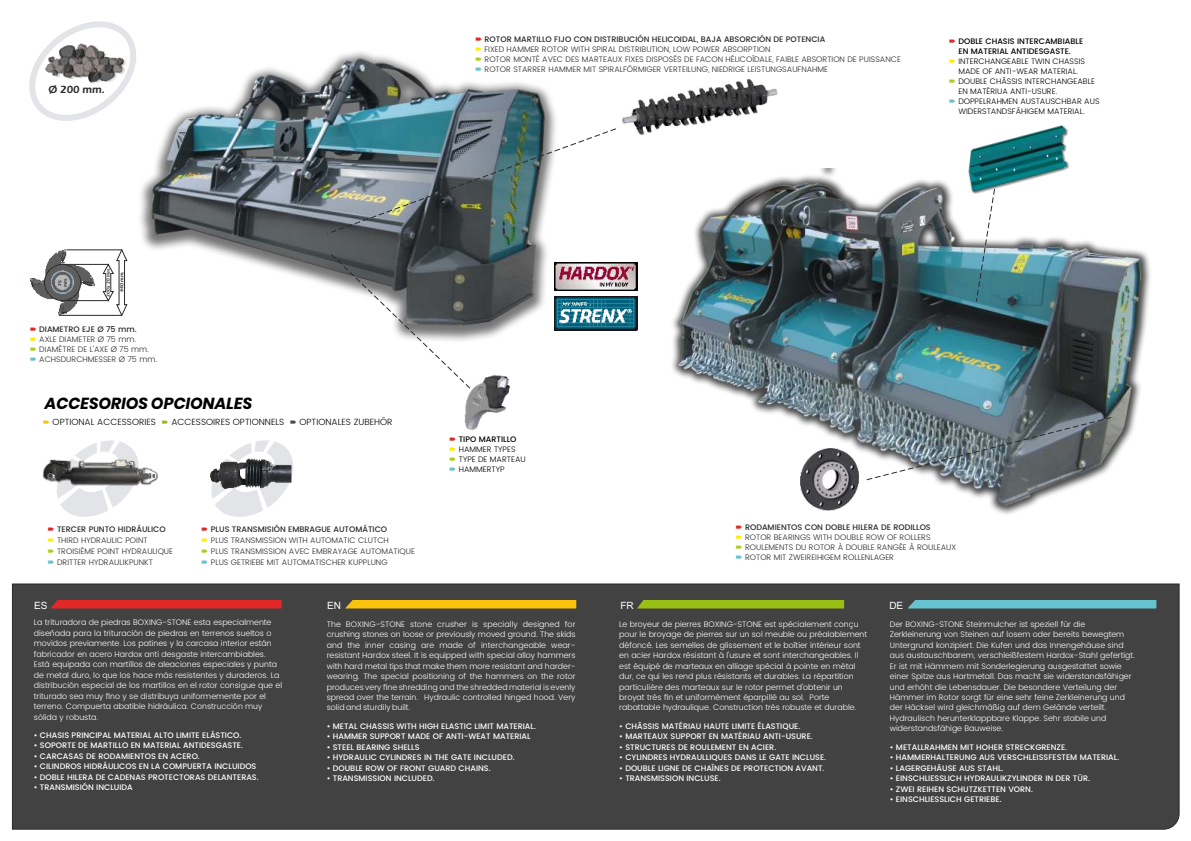
<style>
.page{position:relative;width:1191px;height:841px;background:#fff}
.page>*{position:absolute;margin:0;border:0;box-sizing:border-box;transform-origin:0 0}
.t1{font:italic 700 16px "Poppins";color:#000}
.t2{font:600 10.8px "Eras ITC";color:#2b2a29}
.t3{font:10px "Arial";color:#fff}
.t4{font:300 9px "Poppins";color:#000}
.t5{font:300 8px/10.5px "Poppins";color:#fefefe}
.t6{font:500 8px "Poppins";color:#fefefe}
.t7{font:300 8px/10px "Poppins";color:#2b2a29}
.t8{font:300 8px/10px "Poppins";color:#000}
.t9{font:500 8px "Poppins";color:#2b2a29}
.t10{font:500 8px/10px "Poppins";color:#000}
.t11{font:600 5px "Eras ITC";color:#2b2a29}
.t12{font:600 4.5px/5.1px "Eras ITC";color:#2b2a29}
</style>
<div class="page">
<img style="left:140px;top:52px;width:439px;height:288px">
<img style="left:672px;top:169px;width:479px;height:345px">
<div style="left:12px;top:583px;width:1167px;height:247px;background:#434242"></div>
<svg style="left:50px;top:600px;width:231px;height:9px;background:#d52928"></svg>
<svg style="left:345px;top:600px;width:231px;height:9px;background:#ecba11"></svg>
<svg style="left:636px;top:600px;width:207px;height:9px;background:#91b516"></svg>
<svg style="left:907px;top:600px;width:248px;height:9px;background:#63b9c5"></svg>
<img style="left:622px;top:80px;width:155px;height:55px">
<img style="left:30px;top:249px;width:66px;height:66px">
<div style="left:44px;top:264px;width:37px;height:37px;border:1px solid #2b2a29;border-radius:50%"></div>
<hr style="left:67px;top:250px;width:55px;height:1px;background:#2b2a29">
<hr style="left:59px;top:315px;width:63px;height:1px;background:#2b2a29">
<hr style="left:63px;top:264px;width:45px;height:1px;background:#2b2a29">
<hr style="left:62px;top:300px;width:46px;height:1px;background:#2b2a29">
<svg style="left:103px;top:250px;width:24px;height:66px"></svg>
<img style="left:800px;top:449px;width:58px;height:62px">
<svg style="left:29px;top:21px;width:118px;height:104px"></svg>
<img style="left:326px;top:128px;width:290px;height:107px">
<svg style="left:330px;top:254px;width:140px;height:123px"></svg>
<svg style="left:975px;top:199px;width:21px;height:103px"></svg>
<svg style="left:865px;top:417px;width:246px;height:63px;background:#798287"></svg>
<img style="left:554px;top:263px;width:83px;height:27px">
<img style="left:554px;top:297px;width:83px;height:34px">
<img style="left:458px;top:372px;width:52px;height:59px">
<img style="left:45px;top:43px;width:82px;height:41px">
<img style="left:960px;top:125px;width:117px;height:74px">
<svg style="left:215px;top:440px;width:78px;height:77px"></svg>
<svg style="left:57px;top:440px;width:74px;height:77px"></svg>
<img style="left:42px;top:448px;width:116px;height:49px">
<img style="left:210px;top:444px;width:81px;height:61px">
<svg style="left:475px;top:58px;width:6px;height:3px"></svg>
<svg style="left:475px;top:68px;width:6px;height:3px"></svg>
<h2 class="t2" style="left:48px;top:85px;width:57px">Ø 200 mm.</h2>
<p class="t9" style="left:484px;top:35px;width:342px">ROTOR MARTILLO FIJO CON DISTRIBUCIÓN HELICOIDAL, BAJA ABSORCIÓN DE POTENCIA</p>
<p class="t7" style="left:484px;top:44px;width:418px">FIXED HAMMER ROTOR WITH SPIRAL DISTRIBUTION, LOW POWER ABSORPTION<br>ROTOR MONTÉ AVEC DES MARTEAUX FIXES DISPOSÉS DE FACON HÉLICOÏDALE, FAIBLE ABSORTION DE PUISSANCE<br>ROTOR STARRER HAMMER MIT SPIRALFÖRMIGER VERTEILUNG, NIEDRIGE LEISTUNGSAUFNAHME</p>
<p class="t10" style="left:958px;top:36px;width:126px">DOBLE CHASIS INTERCAMBIABLE<br>EN MATERIAL ANTIDESGASTE.</p>
<p class="t8" style="left:958px;top:56px;width:143px">INTERCHANGEABLE TWIN CHASSIS<br>MADE OF ANTI-WEAR MATERIAL.<br>DOUBLE CHÂSSIS INTERCHANGEABLE<br>EN MATÉRIUA ANTI-USURE.<br>DOPPELRAHMEN AUSTAUSCHBAR AUS<br>WIDERSTANDSFÄHIGEM MATERIAL.</p>
<p class="t12" style="left:58px;top:287px;width:11px;rotate:-90deg">75 mm.</p>
<p class="t12" style="left:106px;top:297px;width:30px;rotate:-90deg">200 x 20 mm.</p>
<p class="t11" style="left:120px;top:292px;width:22px;rotate:-90deg">440 mm.</p>
<p class="t9" style="left:39px;top:325px;width:99px">DIAMETRO EJE Ø 75 mm.</p>
<p class="t7" style="left:39px;top:335px;width:119px">AXLE DIAMETER Ø 75 mm.<br>DIAMÈTRE DE L'AXE Ø 75 mm.<br>ACHSDURCHMESSER Ø 75 mm.</p>
<h1 class="t1" style="left:45px;top:392px;width:209px">ACCESORIOS OPCIONALES</h1>
<p class="t4" style="left:53px;top:416px;width:105px">OPTIONAL ACCESSORIES</p>
<p class="t4" style="left:171px;top:416px;width:114px">ACCESSOIRES OPTIONNELS</p>
<p class="t4" style="left:299px;top:416px;width:94px">OPTIONALES ZUBEHÖR</p>
<p class="t9" style="left:57px;top:524px;width:110px">TERCER PUNTO HIDRÁULICO</p>
<p class="t7" style="left:57px;top:534px;width:117px;line-height:11px">THIRD HYDRAULIC POINT<br>TROISIÈME POINT HYDRAULIQUE<br>DRITTER HYDRAULIKPUNKT</p>
<p class="t9" style="left:211px;top:524px;width:178px">PLUS TRANSMISIÓN EMBRAGUE AUTOMÁTICO</p>
<p class="t7" style="left:211px;top:535px;width:206px;line-height:11px">PLUS TRANSMISSION WITH AUTOMATIC CLUTCH<br>PLUS TRANSMISSION AVEC EMBRAYAGE AUTOMATIQUE<br>PLUS GETRIEBE MIT AUTOMATISCHER KUPPLUNG</p>
<p class="t10" style="left:458px;top:434px;width:59px">TIPO MARTILLO</p>
<p class="t8" style="left:458px;top:444px;width:68px">HAMMER TYPES<br>TYPE DE MARTEAU<br>HAMMERTYP</p>
<p class="t9" style="left:744px;top:523px;width:187px">RODAMIENTOS CON DOBLE HILERA DE RODILLOS</p>
<p class="t7" style="left:744px;top:533px;width:213px">ROTOR BEARINGS WITH DOUBLE ROW OF ROLLERS<br>ROULEMENTS DU ROTOR À DOUBLE RANGÉE À ROULEAUX<br>ROTOR MIT ZWEIREIHIGEM ROLLENLAGER</p>
<p class="t3" style="left:34px;top:601px;width:15px">ES</p>
<p class="t3" style="left:327px;top:601px;width:15px">EN</p>
<p class="t3" style="left:620px;top:601px;width:15px">FR</p>
<p class="t3" style="left:889px;top:601px;width:15px">DE</p>
<p class="t5" style="left:326px;top:619px;width:250px;text-align:justify">The BOXING-STONE stone crusher is specially designed for crushing stones on loose or previously moved ground. The skids and the inner casing are made of interchangeable wear&shy;resistant Hardox steel. It is equipped with special alloy hammers with hard metal tips that make them more resistant and harder&shy;wearing. The special positioning of the hammers on the rotor produces very fine shredding and the shredded material is evenly spread over the terrain. Hydraulic controlled hinged hood. Very solid and sturdily built.</p>
<p class="t6" style="left:326px;top:721px;width:211px">• METAL CHASSIS WITH HIGH ELASTIC LIMIT MATERIAL.</p>
<p class="t6" style="left:326px;top:732px;width:205px">• HAMMER SUPPORT MADE OF ANTI-WEAT MATERIAL</p>
<p class="t6" style="left:326px;top:742px;width:94px">• STEEL BEARING SHELLS</p>
<p class="t6" style="left:326px;top:753px;width:189px">• HYDRAULIC CYLINDRES IN THE GATE INCLUDED.</p>
<p class="t6" style="left:326px;top:763px;width:165px">• DOUBLE ROW OF FRONT GUARD CHAINS.</p>
<p class="t6" style="left:326px;top:774px;width:109px">• TRANSMISSION INCLUDED.</p>
<p class="t5" style="left:34px;top:617px;width:250px">La trituradora de piedras BOXING-STONE esta especialmente diseñada para la trituración de piedras en terrenos sueltos o movidos previamente. Los patines y la carcasa interior están fabricador en acero Hardox anti desgaste intercambiables.<br>Está equipada con martillos de aleaciones especiales y punta de metal duro, lo que los hace más resistentes y duraderos. La distribución especial de los martillos en el rotor consigue que el triturado sea muy fino y se distribuya uniformemente por el terreno. Compuerta abatible hidráulica. Construcción muy sólida y robusta.</p>
<p class="t6" style="left:34px;top:730px;width:209px">• CHASIS PRINCIPAL MATERIAL ALTO LIMITE ELÁSTICO.</p>
<p class="t6" style="left:34px;top:741px;width:210px">• SOPORTE DE MARTILLO EN MATERIAL ANTIDESGASTE.</p>
<p class="t6" style="left:34px;top:751px;width:167px">• CARCASAS DE RODAMIENTOS EN ACERO.</p>
<p class="t6" style="left:34px;top:762px;width:224px">• CILINDROS HIDRÁULICOS EN LA COMPUERTA INCLUIDOS</p>
<p class="t6" style="left:34px;top:772px;width:226px">• DOBLE HILERA DE CADENAS PROTECTORAS DELANTERAS.</p>
<p class="t6" style="left:34px;top:783px;width:100px">• TRANSMISIÓN INCLUIDA</p>
<p class="t5" style="left:619px;top:619px;width:249px">Le broyeur de pierres BOXING-STONE est spécialement conçu pour le broyage de pierres sur un sol meuble ou préalablement défoncé. Les semelles de glissement et le boîtier intérieur sont en acier Hardox résistant à l'usure et sont interchangeables. Il est équipé de marteaux en alliage spécial à pointe en métal dur, ce qui les rend plus résistants et durables. La répartition particulière des marteaux sur le rotor permet d'obtenir un broyat très fin et uniformément éparpillé au sol. Porte rabattable hydraulique. Construction très robuste et durable.</p>
<p class="t5" style="left:889px;top:619px;width:246px">Der BOXING-STONE Steinmulcher ist speziell für die Zerkleinerung von Steinen auf losem oder bereits bewegtem Untergrund konzipiert. Die Kufen und das Innengehäuse sind aus austauschbarem, verschleißfestem Hardox-Stahl gefertigt.<br>Er ist mit Hämmern mit Sonderlegierung ausgestattet sowie einer Spitze aus Hartmetall. Das macht sie widerstandsfähiger und erhöht die Lebensdauer. Die besondere Verteilung der Hämmer im Rotor sorgt für eine sehr feine Zerkleinerung und der Häcksel wird gleichmäßig auf dem Gelände verteilt.<br>Hydraulisch herunterklappbare Klappe. Sehr stabile und widerstandsfähige Bauweise.</p>
<p class="t6" style="left:889px;top:742px;width:179px">• METALLRAHMEN MIT HOHER STRECKGRENZE.</p>
<p class="t6" style="left:889px;top:753px;width:231px">• HAMMERHALTERUNG AUS VERSCHLEISSFESTEM MATERIAL.</p>
<p class="t6" style="left:889px;top:763px;width:115px">• LAGERGEHÄUSE AUS STAHL.</p>
<p class="t6" style="left:889px;top:774px;width:201px">• EINSCHLIESSLICH HYDRAULIKZYLINDER IN DER TÜR.</p>
<p class="t6" style="left:889px;top:784px;width:144px">• ZWEI REIHEN SCHUTZKETTEN VORN.</p>
<p class="t6" style="left:889px;top:795px;width:113px">• EINSCHLIESSLICH GETRIEBE.</p>
<p class="t6" style="left:619px;top:721px;width:182px">• CHÂSSIS MATÉRIAU HAUTE LIMITE ÉLASTIQUE.</p>
<p class="t6" style="left:619px;top:732px;width:195px">• MARTEAUX SUPPORT EN MATÉRIAU ANTI-USURE.</p>
<p class="t6" style="left:619px;top:742px;width:158px">• STRUCTURES DE ROULEMENT EN ACIER.</p>
<p class="t6" style="left:619px;top:753px;width:208px">• CYLINDRES HYDRAULLIQUES DANS LE GATE INCLUSE.</p>
<p class="t6" style="left:619px;top:763px;width:207px">• DOUBLE LIGNE DE CHAÎNES DE PROTECTION AVANT.</p>
<p class="t6" style="left:619px;top:774px;width:103px">• TRANSMISSION INCLUSE.</p>
</div>
